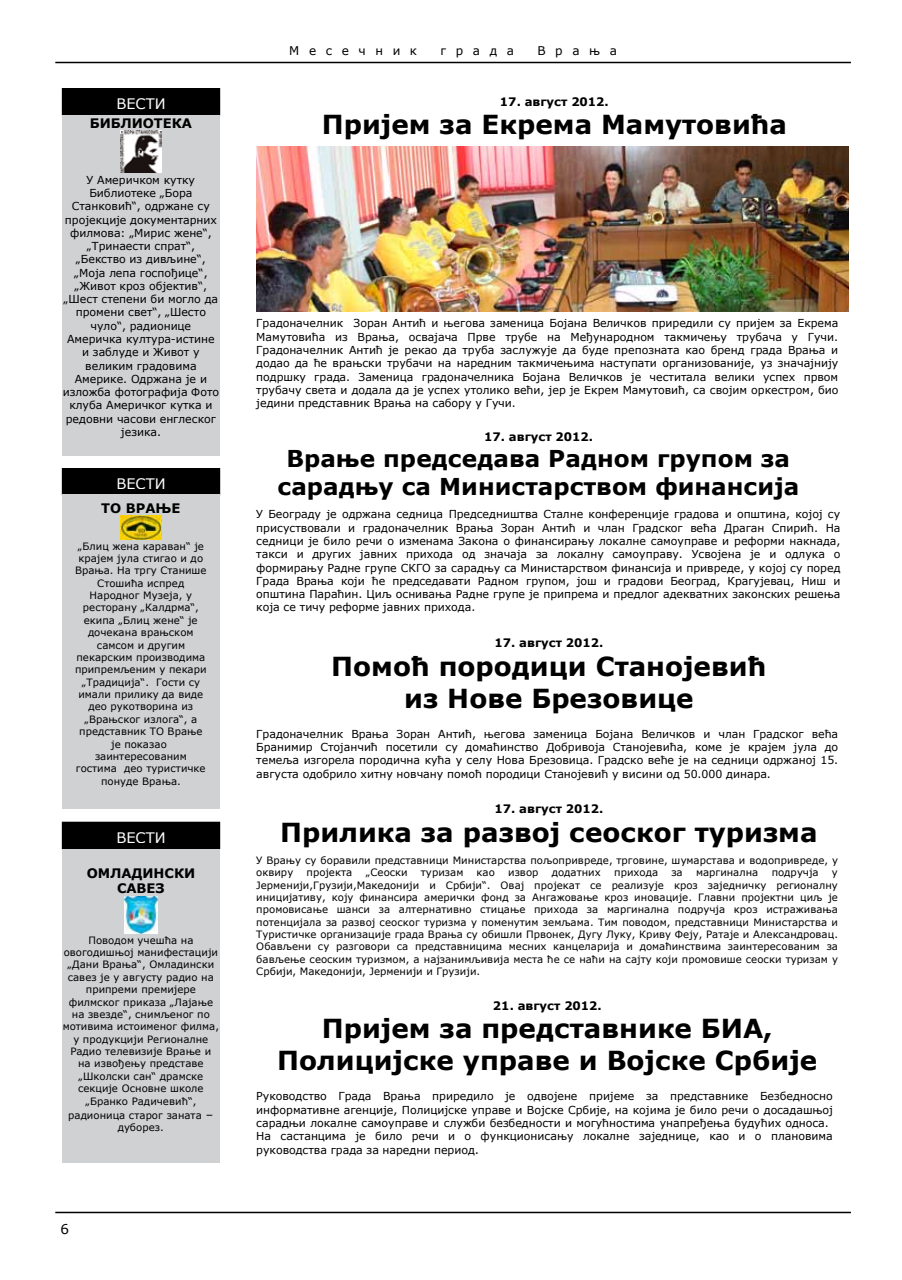
<style>
.page{position:relative;width:902px;height:1280px;background:#fff}
.page>*{position:absolute;margin:0;border:0;box-sizing:border-box;transform-origin:0 0}
.t1{font:700 26.25px/31.8px "Verdana";color:#000;text-align:center}
.t2{font:700 23.25px/28.3px "Verdana";color:#000;text-align:center}
.t3{font:14.55px "Verdana";color:#fff}
.t4{font:13.5px "Verdana";color:#000}
.t5{font:700 13.05px/15.9px "Verdana";color:#000;text-align:center}
.t6{font:12px "Verdana";letter-spacing:.8em;color:#000}
.t7{font:700 11.7px "Verdana";color:#000}
.t8{font:10.95px/13.2px "Verdana";letter-spacing:-.005em;color:#000;text-align:justify}
.t9{font:10.2px/12.5px "Verdana";color:#000;text-align:center}
.s1{font-size:11.7px}
</style>
<div class="page">
<hr style="left:55px;top:62px;width:795px;height:1px;background:#000">
<hr style="left:55px;top:1212px;width:795px;height:1px;background:#000">
<div style="left:62px;top:89px;width:158px;height:26px;background:#000"></div>
<div style="left:62px;top:88px;width:158px;height:27px;border:1px solid #000"></div>
<div style="left:62px;top:469px;width:158px;height:26px;background:#000"></div>
<div style="left:62px;top:468px;width:158px;height:27px;border:1px solid #000"></div>
<div style="left:62px;top:115px;width:157px;height:340px;background:#d0d1d2"></div>
<img style="left:120px;top:131px;width:41px;height:42px">
<div style="left:62px;top:495px;width:158px;height:314px;background:#d0d1d2"></div>
<img style="left:120px;top:516px;width:42px;height:23px">
<div style="left:62px;top:848px;width:157px;height:315px;background:#d0d1d2"></div>
<img style="left:124px;top:896px;width:34px;height:37px">
<div style="left:62px;top:822px;width:158px;height:26px;background:#000"></div>
<div style="left:62px;top:822px;width:158px;height:27px;border:1px solid #000"></div>
<img style="left:256px;top:146px;width:592px;height:166px">
<h3 class="t3" style="left:116px;top:95px;width:51px">ВЕСТИ</h3>
<p class="t5" style="left:90px;top:115px;width:104px">БИБЛИОТЕКА</p>
<p class="t8" style="left:63px;top:173px;width:158px;text-align:center">У Америчком кутку<br>Библиотеке „Бора<br>Станковић“, одржане су пројекције документарних филмова: „Мирис жене“, „Тринаести спрат“, „Бекство из дивљине“, „Моја лепа госпођице“, „Живот кроз објектив“, „Шест степени би могло да промени свет“, „Шесто чуло“, радионице<br>Америчка култура-истине и заблуде и Живот у великим градовима<br>Америке. Одржана је и изложба фотографија Фото клуба Америчког кутка и редовни часови енглеског језика.</p>
<h3 class="t3" style="left:116px;top:474px;width:51px">ВЕСТИ</h3>
<p class="t5" style="left:101px;top:500px;width:81px">ТО ВРАЊЕ</p>
<p class="t9" style="left:75px;top:539px;width:133px">„Блиц жена караван“ је крајем јула стигао и до<br>Врања. На тргу Станише<br>Стошића испред<br>Народног Музеја, у ресторану „Калдрма“, екипа „Блиц жене“ је дочекана врањском самсом и другим пекарским производима припремљеним у пекари „Традиција“. Гости су имали прилику да виде део рукотворина из „Врањског излога“, а представник ТО Врање је показао заинтересованим гостима део туристичке понуде Врања.</p>
<h3 class="t3" style="left:116px;top:828px;width:51px">ВЕСТИ</h3>
<p class="t5" style="left:87px;top:864px;width:110px">ОМЛАДИНСКИ<br>САВЕЗ</p>
<p class="t9" style="left:63px;top:933px;width:158px">Поводом учешћа на овогодишњој манифестацији „Дани Врања“, Омладински савез је у августу радио на припреми премијере филмског приказа „Лајање на звезде“, снимљеног по мотивима истоименог филма, у продукцији Регионалне<br>Радио телевизије Врање и<br>на извођењу представе „Школски сан“ драмске секције Основне школе „Бранко Радичевић“,</p>
<p class="t9" style="left:68px;top:1108px;width:147px">радионица старог заната <span class="s1">– </span>дуборез.</p>
<p class="t4" style="left:60px;top:1221px;width:10px">6</p>
<p class="t6" style="left:289px;top:43px;width:129px">Месечник</p>
<p class="t6" style="left:440px;top:43px;width:75px">града</p>
<p class="t6" style="left:537px;top:43px;width:81px">Врања</p>
<p class="t7" style="left:500px;top:94px;width:110px">17. август 2012.</p>
<h1 class="t1" style="left:321px;top:108px;width:467px">Пријем за Екрема Мамутовића</h1>
<p class="t8" style="left:256px;top:316px;width:583px">Градоначелник Зоран Антић и његова заменица Бојана Величков приредили су пријем за Екрема Мамутовића из Врања, освајача Прве трубе на Међународном такмичењу трубача у Гучи.<br>Градоначелник Антић је рекао да труба заслужује да буде препозната као бренд града Врања и додао да ће врањски трубачи на наредним такмичењима наступати организованије, уз значајнију подршку града. Заменица градоначелника Бојана Величков је честитала велики успех првом трубачу света и додала да је успех утолико већи, јер је Екрем Мамутовић, са својим оркестром, био једини представник Врања на сабору у Гучи.</p>
<p class="t7" style="left:484px;top:429px;width:110px">17. август 2012.</p>
<h2 class="t2" style="left:277px;top:443px;width:523px">Врање председава Радном групом за сарадњу са Министарством финансија</h2>
<p class="t8" style="left:256px;top:507px;width:585px">У Београду је одржана седница Председништва Сталне конференције градова и општина, којој су присуствовали и градоначелник Врања Зоран Антић и члан Градског већа Драган Спирић. На седници је било речи о изменама Закона о финансирању локалне самоуправе и реформи накнада, такси и других јавних прихода од значаја за локалну самоуправу. Усвојена је и одлука о формирању Радне групе СКГО за сарадњу са Министарством финансија и привреде, у којој су поред Града Врања који ће председавати Радном групом, још и градови Београд, Крагујевац, Ниш и општина Параћин. Циљ оснивања Радне групе је припрема и предлог адекватних законских решења која се тичу реформе јавних прихода.</p>
<p class="t7" style="left:494px;top:635px;width:110px">17. август 2012.</p>
<h1 class="t1" style="left:331px;top:649px;width:436px">Помоћ породици Станојевић из Нове Брезовице</h1>
<p class="t8" style="left:256px;top:727px;width:583px">Градоначелник Врања Зоран Антић, његова заменица Бојана Величков и члан Градског већа Бранимир Стојанчић посетили су домаћинство Добривоја Станојевића, коме је крајем јула до темеља изгорела породична кућа у селу Нова Брезовица. Градско веће је на седници одржаној 15. августа одобрило хитну новчану помоћ породици Станојевић у висини од 50.000 динара.</p>
<p class="t7" style="left:494px;top:801px;width:110px">17. август 2012.</p>
<h1 class="t1" style="left:280px;top:815px;width:539px">Прилика за развој сеоског туризма</h1>
<p class="t9" style="left:256px;top:853px;width:583px;text-align:left">У Врању су боравили представници Министарства пољопривреде, трговине, шумарстава и водопривреде, у оквиру</p>
<p class="t9" style="left:306px;top:866px;width:47px">пројекта</p>
<p class="t9" style="left:365px;top:866px;width:43px">„Сеоски</p>
<p class="t9" style="left:421px;top:866px;width:44px">туризам</p>
<p class="t9" style="left:476px;top:866px;width:20px">као</p>
<p class="t9" style="left:508px;top:866px;width:32px">извор</p>
<p class="t9" style="left:551px;top:866px;width:51px">додатних</p>
<p class="t9" style="left:614px;top:866px;width:45px">прихода</p>
<p class="t9" style="left:671px;top:866px;width:13px">за</p>
<p class="t9" style="left:696px;top:866px;width:64px">маргинална</p>
<p class="t9" style="left:771px;top:866px;width:48px">подручја</p>
<p class="t9" style="left:256px;top:866px;width:583px;text-align:justify;text-indent:575px">у Јерменији,Грузији,Македонији и Србији“. Овај пројекат се реализује кроз заједничку регионалну иницијативу, коју финансира амерички фонд за Ангажовање кроз иновације. Главни пројектни циљ је промовисање шанси за алтернативно стицање прихода за маргинална подручја кроз истраживања потенцијала за развој сеоског туризма у поменутим земљама. Тим поводом, представници Министарства и Туристичке организације града Врања су обишли Првонек, Дугу Луку, Криву Феју, Ратаје и Александровац.<br>Обављени су разговори са представницима месних канцеларија и домаћинствима заинтересованим за бављење сеоским туризмом, а најзанимљивија места ће се наћи на сајту који промовише сеоски туризам у Србији, Македонији, Јерменији и Грузији.</p>
<p class="t7" style="left:493px;top:998px;width:110px">21. август 2012.</p>
<h1 class="t1" style="left:277px;top:1012px;width:541px">Пријем за представнике БИА,<br>Полицијске управе и Војске Србије</h1>
<p class="t8" style="left:256px;top:1089px;width:578px;text-align:left">Руководство Града Врања приредило је одвојене пријеме за представнике Безбедносно информативне агенције, Полицијске управе и Војске Србије, на којима је било речи о досадашњој сарадњи локалне самоуправе и служби безбедности и могућностима унапређења будућих односа.<br>На састанцима је било речи и о функционисању локалне заједнице, као и о плановима руководства града за наредни период<span class="s1">.</span></p>
</div>
